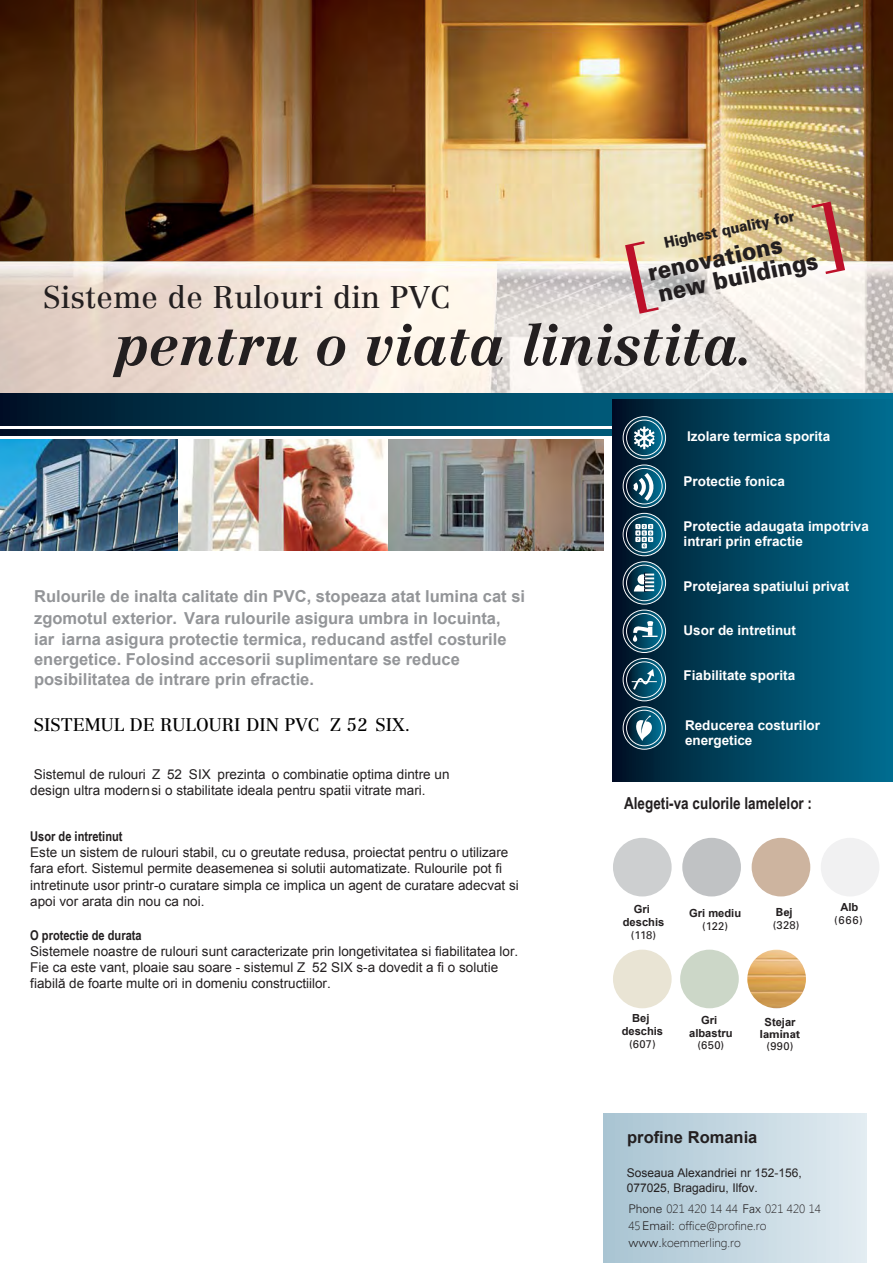
<style>
.page{position:relative;width:893px;height:1263px;background:#fff}
.page>*{position:absolute;margin:0;border:0;box-sizing:border-box;transform-origin:0 0}
.t1{font:italic 700 55.5px "Centennial";letter-spacing:.005em;color:#231f20}
.t2{font:30.9px "Centennial Roman";letter-spacing:.01em;color:#231f20}
.t3{font:900 24.15px/22.6px "Univers";color:#231f20;scale:.9 1}
.t4{font:18px "Centennial Roman";color:#000}
.t5{font:700 16.5px/20.9px "Arial";color:#939598}
.t6{font:700 16.5px "Arial Narrow";color:#231f20}
.t7{font:700 16.5px "Arial";color:#231f20}
.t8{font:900 15px "Univers";color:#231f20;scale:.9 1}
.t9{font:13.5px/16.2px "Arial";color:#231f20}
.t10{font:700 13.5px/15.5px "Arial";color:#fff}
.t11{font:700 13.5px "Arial Narrow";color:#231f20}
.t12{font:300 12px/17px "Segoe UI";color:#231f20}
.t13{font:12px/15.1px "Arial";color:#231f20}
.t14{font:700 11.1px/13px "Arial";color:#231f20;text-align:center}
.t15{font:11.1px/12.8px "Univers";letter-spacing:.03em;color:#231f20}
.t16{font:700 11.1px "Univers";color:#231f20}
.s1{font-weight:700}
.s2{font-family:"Arial";font-weight:700}
.s3{font-family:"Univers"}
</style>
<div class="page">
<img style="left:0;top:0;width:893px;height:393px">
<img style="left:177px;top:440px;width:426px;height:110px">
<img style="left:0;top:440px;width:177px;height:110px">
<div style="left:603px;top:1113px;width:263px;height:150px;background:linear-gradient(to right,#a8c4d2,#e2ecf1)"></div>
<div style="left:613px;top:950px;width:59px;height:58px;background:#e9e4d4;border-radius:50%"></div>
<div style="left:752px;top:838px;width:58px;height:58px;background:#cdb49f;border-radius:50%"></div>
<div style="left:682px;top:838px;width:59px;height:58px;background:#c0c2c4;border-radius:50%"></div>
<div style="left:613px;top:838px;width:59px;height:58px;background:#cdcfd0;border-radius:50%"></div>
<div style="left:680px;top:950px;width:59px;height:58px;background:#ccd7c8;border-radius:50%"></div>
<img style="left:747px;top:950px;width:59px;height:58px;border-radius:50%">
<svg style="left:0;top:429px;width:612px;height:7px;background:#003a53"></svg>
<svg style="left:0;top:393px;width:893px;height:32px;background:#003d57"></svg>
<div style="left:612px;top:400px;width:281px;height:382px;background:linear-gradient(to right,#01182b,#007194)"></div>
<svg style="left:623px;top:416px;width:43px;height:44px"></svg>
<svg style="left:623px;top:417px;width:42px;height:42px;background:#406c80"></svg>
<svg style="left:623px;top:465px;width:43px;height:43px"></svg>
<svg style="left:623px;top:465px;width:42px;height:42px;background:#3e6b7e"></svg>
<svg style="left:623px;top:513px;width:43px;height:43px"></svg>
<svg style="left:623px;top:514px;width:42px;height:41px;background:#416e81"></svg>
<svg style="left:623px;top:610px;width:43px;height:43px"></svg>
<svg style="left:623px;top:611px;width:42px;height:41px;background:#37667b"></svg>
<svg style="left:623px;top:658px;width:43px;height:43px"></svg>
<svg style="left:623px;top:659px;width:42px;height:41px;background:#2d6075"></svg>
<svg style="left:623px;top:706px;width:43px;height:44px"></svg>
<svg style="left:623px;top:707px;width:42px;height:42px;background:#3e6b7f"></svg>
<svg style="left:623px;top:561px;width:43px;height:44px"></svg>
<svg style="left:623px;top:562px;width:42px;height:42px;background:#3c687c"></svg>
<svg style="left:625px;top:241px;width:34px;height:73px;background:#e2dcd0"></svg>
<svg style="left:811px;top:202px;width:34px;height:72px"></svg>
<p class="t8" style="left:663px;top:238px;width:149px;rotate:-12deg">Highest quality for</p>
<h3 class="t3" style="left:646px;top:264px;width:189px;rotate:-12deg">renovations new buildings</h3>
<h2 class="t2" style="left:43px;top:279px;width:408px">Sisteme de Rulouri din PVC</h2>
<h1 class="t1" style="left:115px;top:312px;width:641px">pentru o viata linistita.</h1>
<p class="t5" style="left:34px;top:586px;width:492px">Rulourile de inalta calitate din PVC, stopeaza atat lumina cat si zgomotul exterior. Vara rulourile asigura umbra in locuinta,<br>iar iarna asigura protectie termica, reducand astfel costurile energetice. Folosind accesorii suplimentare se reduce posibilitatea de intrare prin efractie.</p>
<h3 class="t4" style="left:34px;top:714px;width:378px">SISTEMUL DE RULOURI DIN PVC Z 52 SIX.</h3>
<p class="t9" style="left:30px;top:766px;width:421px">Sistemul de rulouri Z 52 SIX prezinta o combinatie optima dintre un design ultra modernsi o stabilitate ideala pentru spatii vitrate mari.</p>
<p class="t11" style="left:30px;top:826px;width:94px">Usor de intretinut</p>
<p class="t9" style="left:30px;top:844px;width:490px">Este un sistem de rulouri stabil, cu o greutate redusa, proiectat pentru o utilizare fara efort. Sistemul permite deasemenea si solutii automatizate. Rulourile pot fi intretinute usor printr-o curatare simpla ce implica un agent de curatare adecvat si apoi vor arata din nou ca noi.</p>
<p class="t11" style="left:30px;top:925px;width:113px">O protectie de durata</p>
<p class="t9" style="left:30px;top:943px;width:489px">Sistemele noastre de rulouri sunt caracterizate prin longetivitatea si fiabilitatea lor.<br>Fie ca este vant, ploaie sau soare - sistemul Z 52 SIX s-a dovedit a fi o solutie fiabilă de foarte multe ori in domeniu constructiilor.</p>
<p class="t10" style="left:687px;top:429px;width:145px">Izolare termica sporita</p>
<p class="t10" style="left:683px;top:474px;width:103px">Protectie fonica</p>
<p class="t10" style="left:683px;top:519px;width:187px">Protectie adaugata impotriva intrari prin efractie</p>
<p class="t10" style="left:683px;top:579px;width:167px">Protejarea spatiului privat</p>
<p class="t10" style="left:683px;top:623px;width:114px">Usor de intretinut</p>
<p class="t10" style="left:683px;top:667px;width:113px">Fiabilitate sporita</p>
<p class="t10" style="left:685px;top:718px;width:136px;line-height:15px">Reducerea costurilor energetice</p>
<p class="t6" style="left:624px;top:791px;width:189px">Alegeti-va culorile lamelelor :</p>
<p class="t14" style="left:623px;top:903px;width:43px">Gri deschis</p>
<p class="t15" style="left:631px;top:930px;width:27px">(118)</p>
<p class="t14" style="left:689px;top:907px;width:54px">Gri mediu</p>
<p class="t15" style="left:702px;top:921px;width:28px">(122)</p>
<p class="t15" style="left:773px;top:907px;width:28px"><span class="s1">Be</span><span class="s2">j </span>(328)</p>
<p class="t14" style="left:622px;top:1012px;width:43px">Bej deschis</p>
<p class="t15" style="left:629px;top:1039px;width:28px">(607)</p>
<p class="t14" style="left:689px;top:1015px;width:45px;line-height:12.1px">Gri albastru</p>
<p class="t15" style="left:697px;top:1040px;width:28px">(650)</p>
<p class="t14" style="left:764px;top:1016px;width:32px">Stejar</p>
<p class="t16" style="left:760px;top:1030px;width:42px">laminat</p>
<p class="t15" style="left:766px;top:1041px;width:28px">(990)</p>
<p class="t14" style="left:840px;top:901px;width:19px">Alb</p>
<p class="t15" style="left:834px;top:914px;width:30px">(666)</p>
<p class="t7" style="left:627px;top:1126px;width:132px">profine Romania</p>
<p class="t13" style="left:627px;top:1166px;width:176px">Soseaua Alexandriei nr 152-156,<br>077025, Bragadiru, Ilfov.</p>
<p class="t12" style="left:628px;top:1200px;width:194px"><span class="s3">Phone</span> 021 420 14 44 <span class="s3">Fax</span> 021 420 14<br>45<span class="s3">Email:</span> office@profine.ro <span class="s3">www.</span>koemmerling.ro</p>
</div>
